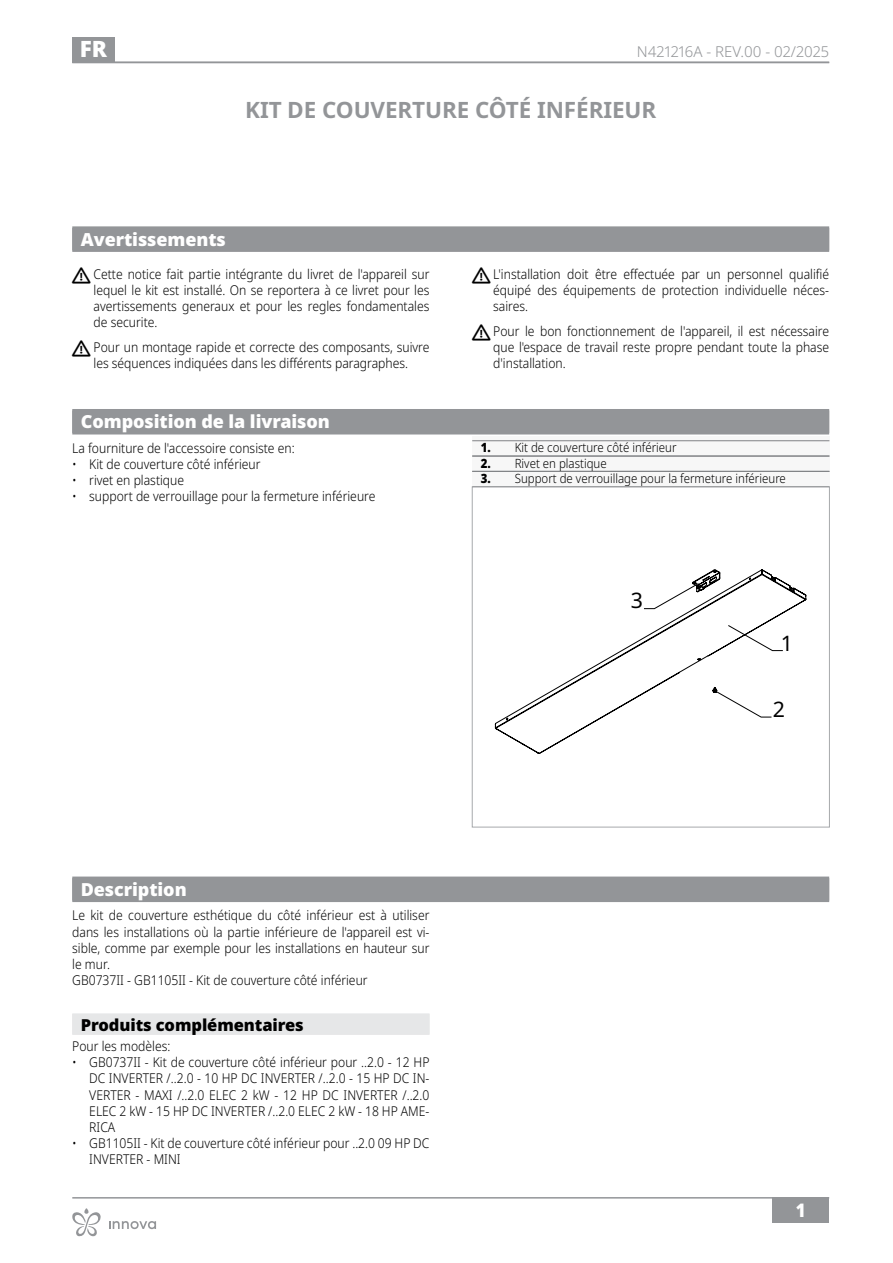
<style>
.page{position:relative;width:893px;height:1263px;background:#fff}
.page>*{position:absolute;margin:0;border:0;box-sizing:border-box;transform-origin:0 0}
.t1{font:700 22.5px "Noto Sans";letter-spacing:-.005em;color:#939598}
.t2{font:900 22.5px "Noto Sans";color:#fff}
.t3{font:21.3px "Noto Sans";color:#000}
.t4{font:900 18.75px "Noto Sans";color:#fff;scale:.9 1}
.t5{font:900 18px "Noto Sans";letter-spacing:-.005em;color:#fff}
.t6{font:900 16.5px "Noto Sans";letter-spacing:-.005em;color:#000}
.t7{font:300 15px "Noto Sans";color:#939598}
.t8{font:300 13.5px/16.2px "Noto Sans";color:#000;text-align:justify;scale:.9 1}
.t9{font:300 12.75px "Noto Sans";color:#000;scale:.9 1}
.s1{font-weight:900}
</style>
<div class="page">
<div style="left:72px;top:38px;width:43px;height:25px;background:#939598"></div>
<hr style="left:72px;top:1197px;width:757px;height:1px;background:#939598">
<hr style="left:72px;top:62px;width:757px;height:1px;background:#939598">
<div style="left:772px;top:1197px;width:57px;height:25px;background:#939598"></div>
<div style="left:72px;top:228px;width:757px;height:24px;background:#939598"></div>
<div style="left:72px;top:226px;width:757px;height:24px;background:#939598"></div>
<div style="left:72px;top:410px;width:757px;height:24px;background:#939598"></div>
<div style="left:72px;top:409px;width:757px;height:24px;background:#939598"></div>
<div style="left:472px;top:437px;width:357px;height:50px;background:#f7f7f7"></div>
<hr style="left:472px;top:440px;width:357px;height:1px;background:#808285">
<hr style="left:472px;top:456px;width:357px;height:1px;background:#808285">
<hr style="left:472px;top:471px;width:357px;height:1px;background:#808285">
<hr style="left:472px;top:486px;width:357px;height:1px;background:#808285">
<svg style="left:494px;top:569px;width:313px;height:185px"></svg>
<svg style="left:728px;top:625px;width:55px;height:26px"></svg>
<svg style="left:717px;top:692px;width:55px;height:25px"></svg>
<svg style="left:644px;top:583px;width:55px;height:26px"></svg>
<div style="left:472px;top:487px;width:358px;height:340px;border:1px solid #a7a9ac"></div>
<div style="left:72px;top:878px;width:757px;height:24px;background:#939598"></div>
<div style="left:72px;top:876px;width:757px;height:24px;background:#939598"></div>
<div style="left:72px;top:1014px;width:357px;height:21px;background:#e6e7e8"></div>
<div style="left:72px;top:1013px;width:357px;height:21px;background:#e6e7e8"></div>
<svg style="left:109px;top:1221px;width:47px;height:8px"></svg>
<svg style="left:72px;top:1208px;width:29px;height:28px"></svg>
<h1 class="t2" style="left:80px;top:32px;width:29px">FR</h1>
<p class="t7" style="left:637px;top:41px;width:194px">N421216A - Rev.00 - 02/2025</p>
<h1 class="t1" style="left:245px;top:94px;width:413px">KIT DE COUVERTURE CÔTÉ INFÉRIEUR</h1>
<h3 class="t5" style="left:81px;top:225px;width:147px">Avertissements</h3>
<p class="t8" style="left:94px;top:266px;width:375px">Cette notice fait partie intégrante du livret de l'appareil sur lequel le kit est installé. On se reportera à ce livret pour les avertissements generaux et pour les regles fondamentales de securite.</p>
<p class="t8" style="left:94px;top:339px;width:375px">Pour un montage rapide et correcte des composants, suivre les séquences indiquées dans les différents paragraphes.</p>
<h3 class="t5" style="left:81px;top:408px;width:251px">Composition de la livraison</h3>
<p class="t8" style="left:72px;top:440px;width:249px">La fourniture de l'accessoire consiste en:</p>
<p class="t8" style="left:72px;top:456px;width:211px">• Kit de couverture côté inférieur</p>
<p class="t8" style="left:72px;top:473px;width:126px">• rivet en plastique</p>
<p class="t8" style="left:72px;top:489px;width:338px">• support de verrouillage pour la fermeture inférieure</p>
<p class="t8" style="left:493px;top:266px;width:375px">L'installation doit être effectuée par un personnel qualifié équipé des équipements de protection individuelle néces&shy;saires.</p>
<p class="t8" style="left:493px;top:323px;width:375px">Pour le bon fonctionnement de l'appareil, il est nécessaire que l'espace de travail reste propre pendant toute la phase d'installation.</p>
<p class="t9" style="left:481px;top:439px;width:219px"><span class="s1">1.</span> Kit de couverture côté inférieur</p>
<p class="t9" style="left:481px;top:454px;width:141px"><span class="s1">2.</span> Rivet en plastique</p>
<p class="t9" style="left:481px;top:469px;width:341px"><span class="s1">3.</span> Support de verrouillage pour la fermeture inférieure</p>
<h2 class="t3" style="left:631px;top:586px;width:14px">3</h2>
<h2 class="t3" style="left:781px;top:628px;width:14px">1</h2>
<h2 class="t3" style="left:773px;top:695px;width:14px">2</h2>
<h3 class="t5" style="left:81px;top:875px;width:107px">Description</h3>
<p class="t8" style="left:72px;top:908px;width:398px;text-align:left">Le kit de couverture esthétique du côté inférieur est à utiliser dans les installations où la partie inférieure de l'appareil est vi&shy;sible, comme par exemple pour les installations en hauteur sur le mur.<br>GB0737II - GB1105II - Kit de couverture côté inférieur</p>
<p class="t6" style="left:81px;top:1012px;width:225px">Produits complémentaires</p>
<p class="t8" style="left:72px;top:1038px;width:110px">Pour les modèles:</p>
<p class="t8" style="left:89px;top:1054px;width:379px;text-indent:-17px">• GB0737II - Kit de couverture côté inférieur pour ..2.0 - 12 HP DC INVERTER /..2.0 - 10 HP DC INVERTER /..2.0 - 15 HP DC IN-VERTER - MAXI /..2.0 ELEC 2 kW - 12 HP DC INVERTER /..2.0<br>ELEC 2 kW - 15 HP DC INVERTER /..2.0 ELEC 2 kW - 18 HP AME-RICA</p>
<p class="t8" style="left:89px;top:1135px;width:379px;text-indent:-17px">• GB1105II - Kit de couverture côté inférieur pour ..2.0 09 HP DC<br>INVERTER - MINI</p>
<h3 class="t4" style="left:796px;top:1196px;width:12px">1</h3>
</div>
